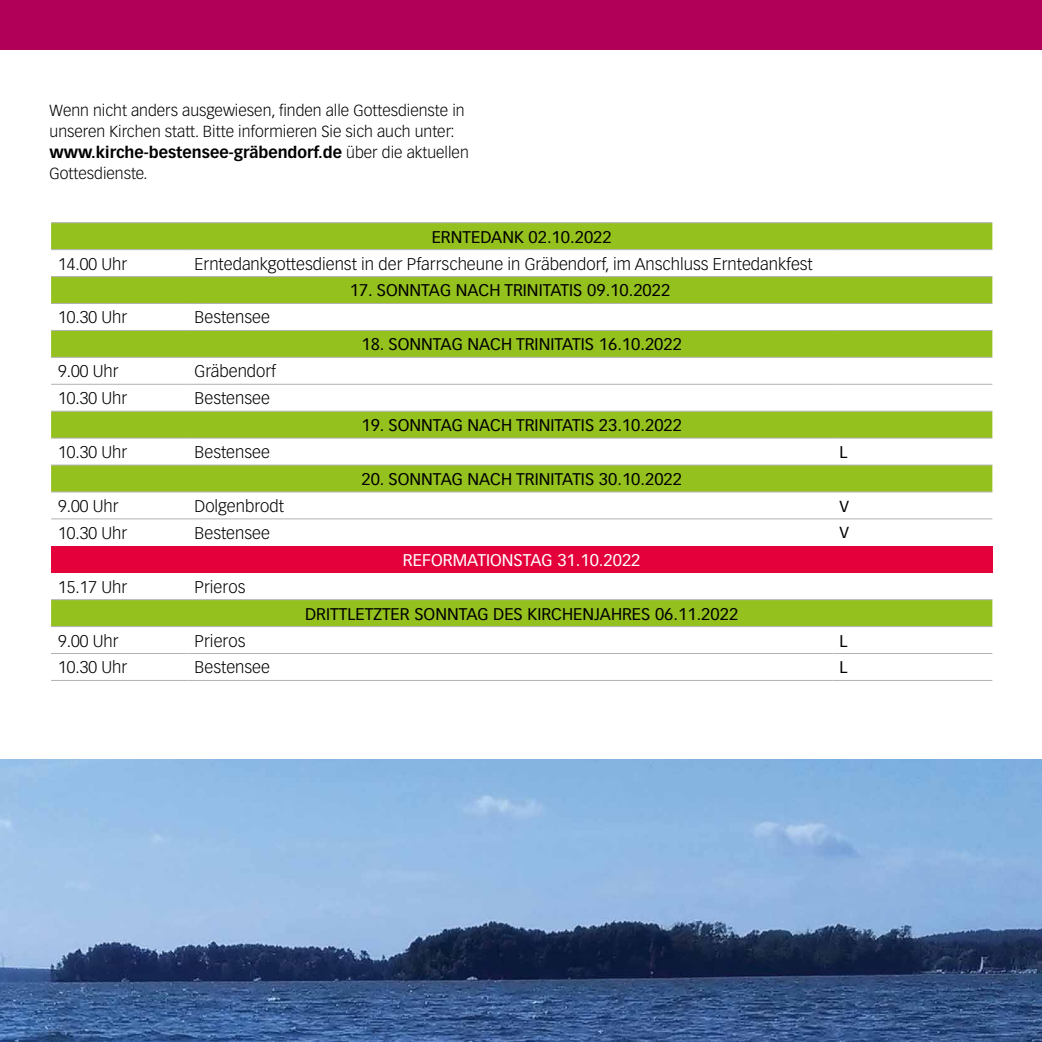
<style>
.page{position:relative;width:1042px;height:1042px;background:#fff}
.page>*{position:absolute;margin:0;border:0;box-sizing:border-box;transform-origin:0 0}
.t1{font:300 16.62px "Vectora LT Std";color:#000}
.t2{font:16.62px "Vectora LT Std";color:#000}
.t3{font:16.62px "Vectora LT Std";color:#fff}
.t4{font:300 15.75px/21px "Vectora LT Std";color:#000}
.t5{font:15.75px "Vectora LT Std";color:#000}
.s1{font-weight:700}
</style>
<div class="page">
<img style="left:0;top:759px;width:1042px;height:283px">
<div style="left:0;top:0;width:1042px;height:50px;background:#b10058"></div>
<div style="left:51px;top:223px;width:941px;height:26px;background:#95c11f"></div>
<svg style="left:51px;top:277px;width:941px;height:80px;fill:#95c11f"></svg>
<svg style="left:51px;top:383px;width:137px;height:243px"></svg>
<svg style="left:188px;top:383px;width:804px;height:243px"></svg>
<div style="left:51px;top:546px;width:941px;height:27px;background:#e4003a"></div>
<hr style="left:51px;top:222px;width:137px;height:1px;background:#b3b2b2">
<hr style="left:188px;top:222px;width:644px;height:1px;background:#b3b2b2">
<hr style="left:832px;top:222px;width:160px;height:1px;background:#b3b2b2">
<hr style="left:51px;top:249px;width:137px;height:1px;background:#b3b2b2">
<hr style="left:188px;top:249px;width:644px;height:1px;background:#b3b2b2">
<hr style="left:832px;top:249px;width:160px;height:1px;background:#b3b2b2">
<hr style="left:51px;top:276px;width:137px;height:1px;background:#b3b2b2">
<hr style="left:188px;top:276px;width:644px;height:1px;background:#b3b2b2">
<hr style="left:832px;top:276px;width:160px;height:1px;background:#b3b2b2">
<hr style="left:51px;top:303px;width:137px;height:1px;background:#b3b2b2">
<hr style="left:188px;top:303px;width:644px;height:1px;background:#b3b2b2">
<hr style="left:832px;top:303px;width:160px;height:1px;background:#b3b2b2">
<hr style="left:51px;top:330px;width:137px;height:1px;background:#b3b2b2">
<hr style="left:188px;top:330px;width:644px;height:1px;background:#b3b2b2">
<hr style="left:832px;top:330px;width:160px;height:1px;background:#b3b2b2">
<hr style="left:51px;top:357px;width:137px;height:1px;background:#b3b2b2">
<hr style="left:188px;top:357px;width:644px;height:1px;background:#b3b2b2">
<hr style="left:832px;top:357px;width:160px;height:1px;background:#b3b2b2">
<hr style="left:51px;top:384px;width:137px;height:1px;background:#b3b2b2">
<hr style="left:188px;top:384px;width:644px;height:1px;background:#b3b2b2">
<hr style="left:832px;top:384px;width:160px;height:1px;background:#b3b2b2">
<hr style="left:51px;top:411px;width:137px;height:1px;background:#b3b2b2">
<hr style="left:188px;top:411px;width:644px;height:1px;background:#b3b2b2">
<hr style="left:832px;top:411px;width:160px;height:1px;background:#b3b2b2">
<hr style="left:51px;top:438px;width:137px;height:1px;background:#b3b2b2">
<hr style="left:188px;top:438px;width:644px;height:1px;background:#b3b2b2">
<hr style="left:832px;top:438px;width:160px;height:1px;background:#b3b2b2">
<hr style="left:51px;top:464px;width:137px;height:1px;background:#b3b2b2">
<hr style="left:188px;top:464px;width:644px;height:1px;background:#b3b2b2">
<hr style="left:832px;top:464px;width:160px;height:1px;background:#b3b2b2">
<hr style="left:51px;top:491px;width:137px;height:1px;background:#b3b2b2">
<hr style="left:188px;top:491px;width:644px;height:1px;background:#b3b2b2">
<hr style="left:832px;top:491px;width:160px;height:1px;background:#b3b2b2">
<hr style="left:51px;top:518px;width:137px;height:1px;background:#b3b2b2">
<hr style="left:188px;top:518px;width:644px;height:1px;background:#b3b2b2">
<hr style="left:832px;top:518px;width:160px;height:1px;background:#b3b2b2">
<hr style="left:51px;top:599px;width:137px;height:1px;background:#b3b2b2">
<hr style="left:188px;top:599px;width:644px;height:1px;background:#b3b2b2">
<hr style="left:832px;top:599px;width:160px;height:1px;background:#b3b2b2">
<hr style="left:51px;top:626px;width:137px;height:1px;background:#b3b2b2">
<hr style="left:188px;top:626px;width:644px;height:1px;background:#b3b2b2">
<hr style="left:832px;top:626px;width:160px;height:1px;background:#b3b2b2">
<hr style="left:51px;top:653px;width:137px;height:1px;background:#b3b2b2">
<hr style="left:188px;top:653px;width:644px;height:1px;background:#b3b2b2">
<hr style="left:832px;top:653px;width:160px;height:1px;background:#b3b2b2">
<hr style="left:51px;top:680px;width:137px;height:1px;background:#b3b2b2">
<hr style="left:188px;top:680px;width:644px;height:1px;background:#b3b2b2">
<hr style="left:832px;top:680px;width:160px;height:1px;background:#b3b2b2">
<p class="t4" style="left:50px;top:101px;width:421px">Wenn nicht anders ausgewiesen, finden alle Gottesdienste in unseren Kirchen statt. Bitte informieren Sie sich auch unter: <span class="s1">www.kirche-bestensee-gräbendorf.de</span> über die aktuellen Gottesdienste.</p>
<p class="t2" style="left:432px;top:227px;width:181px">ERNTEDANK 02.10.2022</p>
<p class="t1" style="left:58px;top:254px;width:71px">14.00 Uhr</p>
<p class="t1" style="left:195px;top:254px;width:620px">Erntedankgottesdienst in der Pfarrscheune in Gräbendorf, im Anschluss Erntedankfest</p>
<p class="t2" style="left:350px;top:281px;width:322px">17. SONNTAG NACH TRINITATIS 09.10.2022</p>
<p class="t1" style="left:58px;top:308px;width:71px">10.30 Uhr</p>
<p class="t1" style="left:195px;top:308px;width:77px">Bestensee</p>
<p class="t2" style="left:361px;top:335px;width:322px">18. SONNTAG NACH TRINITATIS 16.10.2022</p>
<p class="t1" style="left:58px;top:362px;width:62px">9.00 Uhr</p>
<p class="t1" style="left:195px;top:362px;width:83px">Gräbendorf</p>
<p class="t1" style="left:58px;top:389px;width:71px">10.30 Uhr</p>
<p class="t1" style="left:195px;top:389px;width:77px">Bestensee</p>
<p class="t2" style="left:361px;top:415px;width:322px">19. SONNTAG NACH TRINITATIS 23.10.2022</p>
<p class="t1" style="left:58px;top:442px;width:71px">10.30 Uhr</p>
<p class="t1" style="left:195px;top:442px;width:77px">Bestensee</p>
<p class="t2" style="left:839px;top:442px;width:9px">L</p>
<p class="t2" style="left:361px;top:469px;width:322px">20. SONNTAG NACH TRINITATIS 30.10.2022</p>
<p class="t1" style="left:58px;top:496px;width:62px">9.00 Uhr</p>
<p class="t1" style="left:195px;top:496px;width:91px">Dolgenbrodt</p>
<p class="t5" style="left:839px;top:497px;width:11px">V</p>
<p class="t1" style="left:58px;top:523px;width:71px">10.30 Uhr</p>
<p class="t1" style="left:195px;top:523px;width:77px">Bestensee</p>
<p class="t5" style="left:839px;top:524px;width:11px">V</p>
<p class="t3" style="left:403px;top:550px;width:239px">REFORMATIONSTAG 31.10.2022</p>
<p class="t1" style="left:58px;top:577px;width:71px">15.17 Uhr</p>
<p class="t1" style="left:195px;top:577px;width:52px">Prieros</p>
<p class="t2" style="left:305px;top:604px;width:434px">DRITTLETZTER SONNTAG DES KIRCHENJAHRES 06.11.2022</p>
<p class="t1" style="left:58px;top:631px;width:62px">9.00 Uhr</p>
<p class="t1" style="left:195px;top:631px;width:52px">Prieros</p>
<p class="t2" style="left:839px;top:631px;width:9px">L</p>
<p class="t1" style="left:58px;top:658px;width:71px">10.30 Uhr</p>
<p class="t1" style="left:195px;top:658px;width:77px">Bestensee</p>
<p class="t2" style="left:839px;top:658px;width:9px">L</p>
</div>
